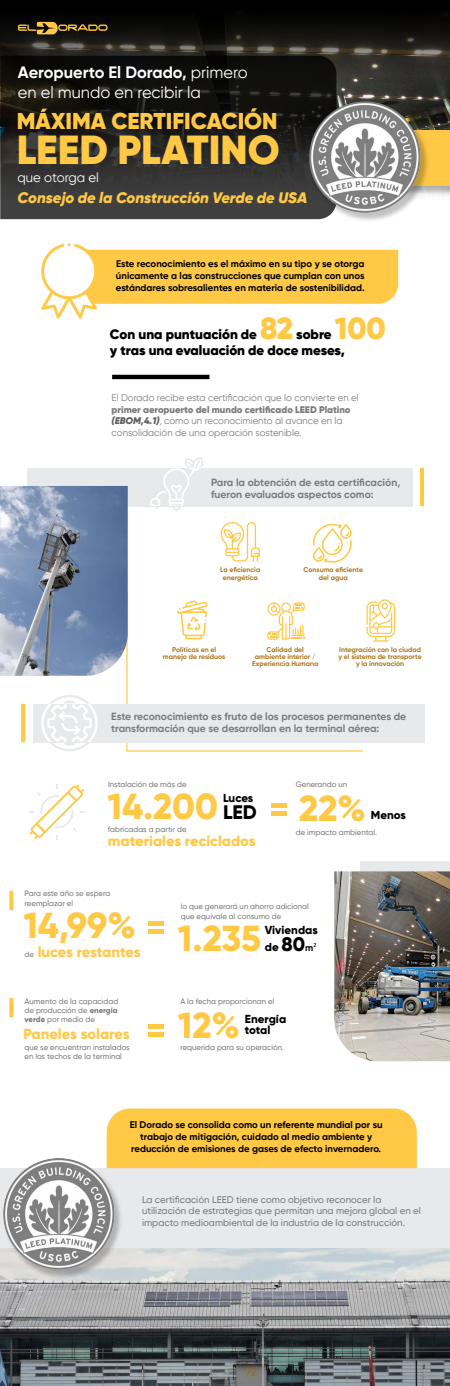
<style>
.page{position:relative;width:450px;height:1386px;background:#fff}
.page>*{position:absolute;margin:0;border:0;box-sizing:border-box;transform-origin:0 0}
.t1{font:900 40.4px "Gilroy";color:#ffc845}
.t2{font:800 36.16px "Gilroy";color:#ffc845}
.t3{font:900 30.4px "Gilroy";color:#ffc845}
.t4{font:900 22.8px "Gilroy";color:#ffc845}
.t5{font:800 19.64px "Gilroy";color:#000}
.t6{font:16.4px/19.7px "Gilroy";color:#fff}
.t7{font:italic 900 15.2px "Gilroy";color:#ffc845}
.t8{font:800 14.6px "Gilroy";color:#ffc845}
.t9{font:900 13.6px "Gilroy";color:#000}
.t10{font:13.2px "Gilroy";color:#fff}
.t11{font:800 11.6px/17.4px "Gilroy";color:#000}
.t12{font:700 10.4px/12.5px "Gilroy";color:#7c7c7c}
.t13{font:700 9.6px/12px "Gilroy";color:#000;text-align:justify}
.t14{font:9.6px/11.5px "Gilroy";color:#7c7c7c}
.t15{font:500 9.6px/11.5px "Gilroy";color:#7c7c7c}
.t16{font:500 7.76px/9.3px "Gilroy";color:#7c7c7c}
.t17{font:700 6.88px/7.2px "Gilroy";color:#aa7517;text-align:center}
.s1{font-weight:700}
.s2{font-weight:900}
.s3{font-weight:900;font-style:italic;color:#606060}
.s4{font-size:19.64px}
.s5{font-weight:700;font-size:9.6px}
.s6{font-family:"Myriad Pro";font-weight:400;font-size:9.6px}
.s7{font-weight:500;font-size:7.76px;color:#7c7c7c}
.s8{font-weight:800}
</style>
<div class="page">
<svg style="left:41px;top:243px;width:357px;height:76px"></svg>
<div style="left:360px;top:861px;width:90px;height:127px;background:#e8e9ea"></div>
<svg style="left:126px;top:639px;width:238px;height:113px"></svg>
<div style="left:27px;top:468px;width:386px;height:38px;background:#e8e9ea"></div>
<div style="left:33px;top:703px;width:392px;height:39px;background:#e8e9ea"></div>
<div style="left:0;top:1168px;width:450px;height:80px;background:#e8e9ea"></div>
<img style="left:0;top:1248px;width:450px;height:137px">
<img style="left:336px;top:82px;width:114px;height:38px">
<svg style="left:0;top:120px;width:450px;height:100px"></svg>
<svg style="left:0;top:0;width:450px;height:82px;background:#191714"></svg>
<svg style="left:18px;top:22px;width:90px;height:12px"></svg>
<svg style="left:0;top:56px;width:336px;height:163px;background:#242422"></svg>
<img style="left:431px;top:185px;width:19px;height:12px">
<div style="left:323px;top:130px;width:127px;height:55px;background:#ffc845"></div>
<img style="left:308px;top:101px;width:123px;height:120px">
<img style="left:309px;top:101px;width:112px;height:112px;border-radius:56px">
<img style="left:1px;top:1157px;width:124px;height:123px">
<img style="left:3px;top:1157px;width:111px;height:112px;border-radius:56px">
<hr style="left:112px;top:375px;width:97px;height:4px;background:#000">
<img style="left:0;top:486px;width:128px;height:189px">
<hr style="left:420px;top:468px;width:4px;height:38px;background:#ffc845">
<svg style="left:21px;top:703px;width:4px;height:39px"></svg>
<svg style="left:9px;top:890px;width:4px;height:20px"></svg>
<svg style="left:9px;top:998px;width:4px;height:19px"></svg>
<svg style="left:149px;top:457px;width:55px;height:53px"></svg>
<svg style="left:220px;top:522px;width:40px;height:39px"></svg>
<svg style="left:313px;top:523px;width:39px;height:40px"></svg>
<svg style="left:177px;top:600px;width:31px;height:39px"></svg>
<svg style="left:267px;top:602px;width:38px;height:38px"></svg>
<svg style="left:366px;top:599px;width:29px;height:42px"></svg>
<svg style="left:41px;top:695px;width:57px;height:56px"></svg>
<hr style="left:271px;top:811px;width:16px;height:4px;background:#ffc845">
<hr style="left:271px;top:803px;width:16px;height:4px;background:#ffc845">
<hr style="left:148px;top:929px;width:16px;height:4px;background:#ffc845">
<hr style="left:148px;top:921px;width:16px;height:4px;background:#ffc845">
<hr style="left:148px;top:1032px;width:16px;height:4px;background:#ffc845">
<hr style="left:148px;top:1024px;width:16px;height:4px;background:#ffc845">
<svg style="left:29px;top:784px;width:56px;height:55px"></svg>
<img style="left:334px;top:871px;width:116px;height:190px">
<div style="left:107px;top:1108px;width:310px;height:59px;background:#ffc845"></div>
<h3 class="t6" style="left:18px;top:62px;width:231px"><span class="s1">Aeropuerto El Dorado,</span> primero en el mundo en recibir la</h3>
<h3 class="t4" style="left:17px;top:107px;width:262px">MÁXIMA CERTIFICACIÓN</h3>
<h1 class="t1" style="left:17px;top:124px;width:264px">LEED PLATINO</h1>
<h3 class="t10" style="left:18px;top:169px;width:83px">que otorga el</h3>
<h3 class="t7" style="left:18px;top:188px;width:291px">Consejo de la Construcción Verde de USA</h3>
<p class="t13" style="left:116px;top:257px;width:250px">Este reconocimiento es el máximo en su tipo y se otorga únicamente a las construcciones que cumplan con unos estándares sobresalientes en materia de sostenibilidad.</p>
<h3 class="t3" style="left:335px;top:309px;width:52px">100</h3>
<h3 class="t9" style="left:110px;top:341px;width:237px">y tras una evaluación de doce meses,</h3>
<h3 class="t9" style="left:110px;top:325px;width:149px">Con una puntuación de</h3>
<h3 class="t3" style="left:260px;top:309px;width:35px">82</h3>
<h3 class="t9" style="left:296px;top:325px;width:37px">sobre</h3>
<p class="t14" style="left:112px;top:392px;width:249px">El Dorado recibe esta certificación que lo convierte en el</p>
<p class="t14" style="left:112px;top:403px;width:240px"><span class="s2">primer aeropuerto del mundo certificado LEED Platino </span><span class="s3">(EBOM,4.1)</span>, como un reconocimiento al avance en la consolidación de una operación sostenible.</p>
<h3 class="t12" style="left:211px;top:475px;width:191px">Para la obtención de esta certificación, fueron evaluados aspectos como:</h3>
<p class="t17" style="left:220px;top:566px;width:42px">La eficiencia energética</p>
<p class="t17" style="left:304px;top:566px;width:61px">Consumo eficiente del agua</p>
<p class="t17" style="left:163px;top:646px;width:64px">Políticas en el manejo de residuos</p>
<p class="t17" style="left:252px;top:646px;width:68px">Calidad del ambiente interior /<br>Experiencia Humana</p>
<p class="t17" style="left:339px;top:646px;width:85px">Integración con la ciudad y el sistema de transporte y la innovación</p>
<h3 class="t12" style="left:111px;top:710px;width:297px">Este reconocimiento es fruto de los procesos permanentes de transformación que se desarrollan en la terminal aérea:</h3>
<p class="t16" style="left:108px;top:779px;width:80px">Instalación de más de</p>
<p class="t16" style="left:296px;top:779px;width:53px">Generando un</p>
<h2 class="t2" style="left:108px;top:783px;width:112px">14.200</h2>
<h3 class="t11" style="left:223px;top:788px;width:32px">Luces</h3>
<h3 class="t5" style="left:223px;top:799px;width:35px">LED</h3>
<h2 class="t2" style="left:299px;top:785px;width:68px">22%</h2>
<h3 class="t11" style="left:371px;top:805px;width:37px">Menos</h3>
<p class="t16" style="left:108px;top:824px;width:80px">fabricadas a partir de</p>
<h3 class="t8" style="left:108px;top:831px;width:149px">materiales reciclados</h3>
<p class="t16" style="left:296px;top:827px;width:83px">de impacto ambiental.</p>
<p class="t16" style="left:25px;top:888px;width:87px">Para este año se espera reemplazar el</p>
<p class="t16" style="left:181px;top:901px;width:130px">lo que generará un ahorro adicional que equivale al consumo de</p>
<h2 class="t2" style="left:23px;top:902px;width:239px">14,99% 1.235</h2>
<h3 class="t11" style="left:265px;top:920px;width:55px">Viviendas de <span class="s4">80</span><span class="s5">m</span><span class="s6">²</span></h3>
<h3 class="t8" style="left:25px;top:942px;width:118px"><span class="s7">de</span> luces restantes</h3>
<p class="t16" style="left:25px;top:996px;width:95px;text-align:justify">Aumento de la capacidad de producción de <span class="s8">energía verde</span> por medio de</p>
<h3 class="t8" style="left:23px;top:1024px;width:108px">Paneles solares</h3>
<p class="t16" style="left:25px;top:1042px;width:107px">que se encuentran instalados en los techos de la terminal</p>
<p class="t16" style="left:180px;top:996px;width:96px">A la fecha proporcionan el</p>
<p class="t16" style="left:180px;top:1042px;width:105px">requerida para su operación.</p>
<h2 class="t2" style="left:178px;top:1002px;width:63px">12%</h2>
<h3 class="t11" style="left:245px;top:1013px;width:43px;line-height:10.8px">Energía total</h3>
<p class="t13" style="left:130px;top:1118px;width:254px;text-align:center">El Dorado se consolida como un referente mundial por su trabajo de mitigación, cuidado al medio ambiente y reducción de emisiones de gases de efecto invernadero.</p>
<p class="t15" style="left:142px;top:1193px;width:280px">La certificación LEED tiene como objetivo reconocer la utilización de estrategias que permitan una mejora global en el impacto medioambiental de la industria de la construcción.</p>
</div>
